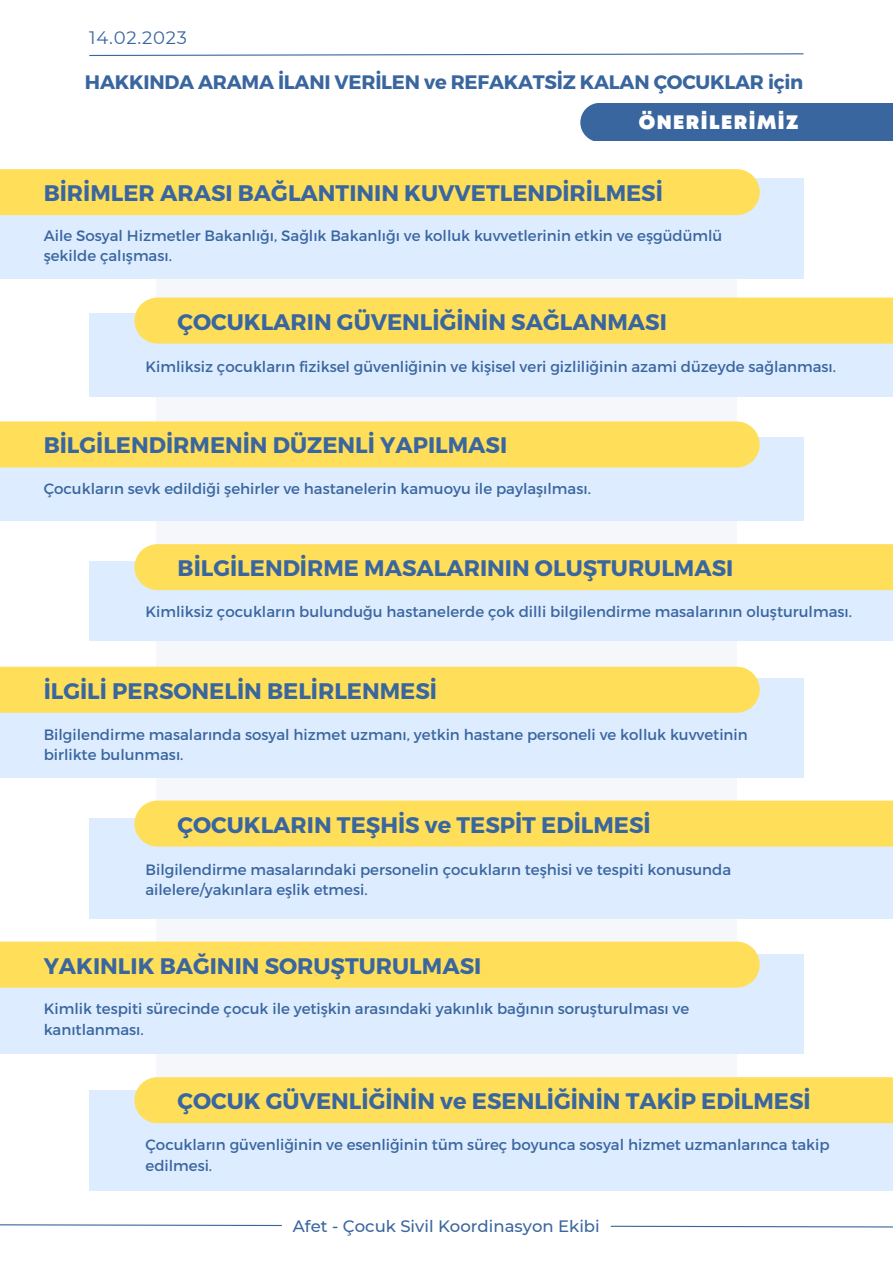
<style>
.page{position:relative;width:893px;height:1264px;background:#fff}
.page>*{position:absolute;margin:0;border:0;box-sizing:border-box;transform-origin:0 0}
.t1{font:700 22.5px "Montserrat";color:#3a669f}
.t2{font:700 19.5px "Montserrat";letter-spacing:-.015em;color:#3a669f}
.t3{font:900 19.5px "Mont";letter-spacing:.075em;color:#fff}
.t4{font:18px "Montserrat";letter-spacing:.045em;color:#3a669f}
.t5{font:500 16.5px "Montserrat";color:#3a669f}
.t6{font:15px/20.2px "Montserrat";color:#3a669f}
</style>
<div class="page">
<div style="left:156px;top:169px;width:580px;height:937px;background:#f5f7fa"></div>
<div style="left:0;top:179px;width:803px;height:99px;background:#ddecff"></div>
<div style="left:0;top:437px;width:803px;height:83px;background:#ddecff"></div>
<div style="left:0;top:678px;width:803px;height:99px;background:#ddecff"></div>
<div style="left:0;top:954px;width:803px;height:99px;background:#ddecff"></div>
<div style="left:89px;top:313px;width:803px;height:84px;background:#ddecff"></div>
<div style="left:89px;top:561px;width:803px;height:79px;background:#ddecff"></div>
<div style="left:89px;top:818px;width:803px;height:100px;background:#ddecff"></div>
<div style="left:89px;top:1090px;width:803px;height:100px;background:#ddecff"></div>
<svg style="left:89px;top:53px;width:715px;height:3px"></svg>
<div style="left:580px;top:103px;width:312px;height:37px;background:#3a669f"></div>
<div style="left:0;top:169px;width:759px;height:46px;background:#ffde59"></div>
<div style="left:0;top:421px;width:759px;height:46px;background:#ffde59"></div>
<div style="left:0;top:666px;width:759px;height:46px;background:#ffde59"></div>
<div style="left:0;top:941px;width:759px;height:46px;background:#ffde59"></div>
<div style="left:134px;top:297px;width:758px;height:46px;background:#ffde59"></div>
<div style="left:134px;top:544px;width:758px;height:46px;background:#ffde59"></div>
<div style="left:134px;top:800px;width:758px;height:46px;background:#ffde59"></div>
<div style="left:134px;top:1077px;width:758px;height:46px;background:#ffde59"></div>
<svg style="left:0;top:1224px;width:892px;height:4px"></svg>
<p class="t4" style="left:89px;top:27px;width:99px">14.02.2023</p>
<h2 class="t2" style="left:85px;top:69px;width:720px">HAKKINDA ARAMA İLANI VERİLEN ve REFAKATSİZ KALAN ÇOCUKLAR için</h2>
<h2 class="t3" style="left:638px;top:115px;width:161px">ÖNERİLERİMİZ</h2>
<h1 class="t1" style="left:44px;top:178px;width:620px">BİRİMLER ARASI BAĞLANTININ KUVVETLENDİRİLMESİ</h1>
<p class="t6" style="left:44px;top:225px;width:680px">Aile Sosyal Hizmetler Bakanlığı, Sağlık Bakanlığı ve kolluk kuvvetlerinin etkin ve eşgüdümlü şekilde çalışması.</p>
<h1 class="t1" style="left:177px;top:307px;width:490px">ÇOCUKLARIN GÜVENLİĞİNİN SAĞLANMASI</h1>
<p class="t6" style="left:145px;top:355px;width:692px">Kimliksiz çocukların fiziksel güvenliğinin ve kişisel veri gizliliğinin azami düzeyde sağlanması.</p>
<h1 class="t1" style="left:44px;top:431px;width:465px">BİLGİLENDİRMENİN DÜZENLİ YAPILMASI</h1>
<p class="t6" style="left:44px;top:478px;width:548px">Çocukların sevk edildiği şehirler ve hastanelerin kamuoyu ile paylaşılması.</p>
<h1 class="t1" style="left:177px;top:553px;width:557px">BİLGİLENDİRME MASALARININ OLUŞTURULMASI</h1>
<p class="t6" style="left:145px;top:601px;width:708px">Kimliksiz çocukların bulunduğu hastanelerde çok dilli bilgilendirme masalarının oluşturulması.</p>
<h1 class="t1" style="left:44px;top:676px;width:395px">İLGİLİ PERSONELİN BELİRLENMESİ</h1>
<p class="t6" style="left:44px;top:723px;width:705px">Bilgilendirme masalarında sosyal hizmet uzmanı, yetkin hastane personeli ve kolluk kuvvetinin birlikte bulunması.</p>
<h1 class="t1" style="left:177px;top:810px;width:474px">ÇOCUKLARIN TEŞHİS ve TESPİT EDİLMESİ</h1>
<p class="t6" style="left:145px;top:858px;width:587px">Bilgilendirme masalarındaki personelin çocukların teşhisi ve tespiti konusunda ailelere/yakınlara eşlik etmesi.</p>
<h1 class="t1" style="left:44px;top:951px;width:439px">YAKINLIK BAĞININ SORUŞTURULMASI</h1>
<p class="t6" style="left:44px;top:998px;width:647px">Kimlik tespiti sürecinde çocuk ile yetişkin arasındaki yakınlık bağının soruşturulması ve kanıtlanması.</p>
<h1 class="t1" style="left:177px;top:1086px;width:634px">ÇOCUK GÜVENLİĞİNİN ve ESENLİĞİNİN TAKİP EDİLMESİ</h1>
<p class="t6" style="left:145px;top:1134px;width:685px">Çocukların güvenliğinin ve esenliğinin tüm süreç boyunca sosyal hizmet uzmanlarınca takip edilmesi.</p>
<p class="t5" style="left:293px;top:1216px;width:306px">Afet - Çocuk Sivi l Koordi nasyon Eki bi</p>
</div>
